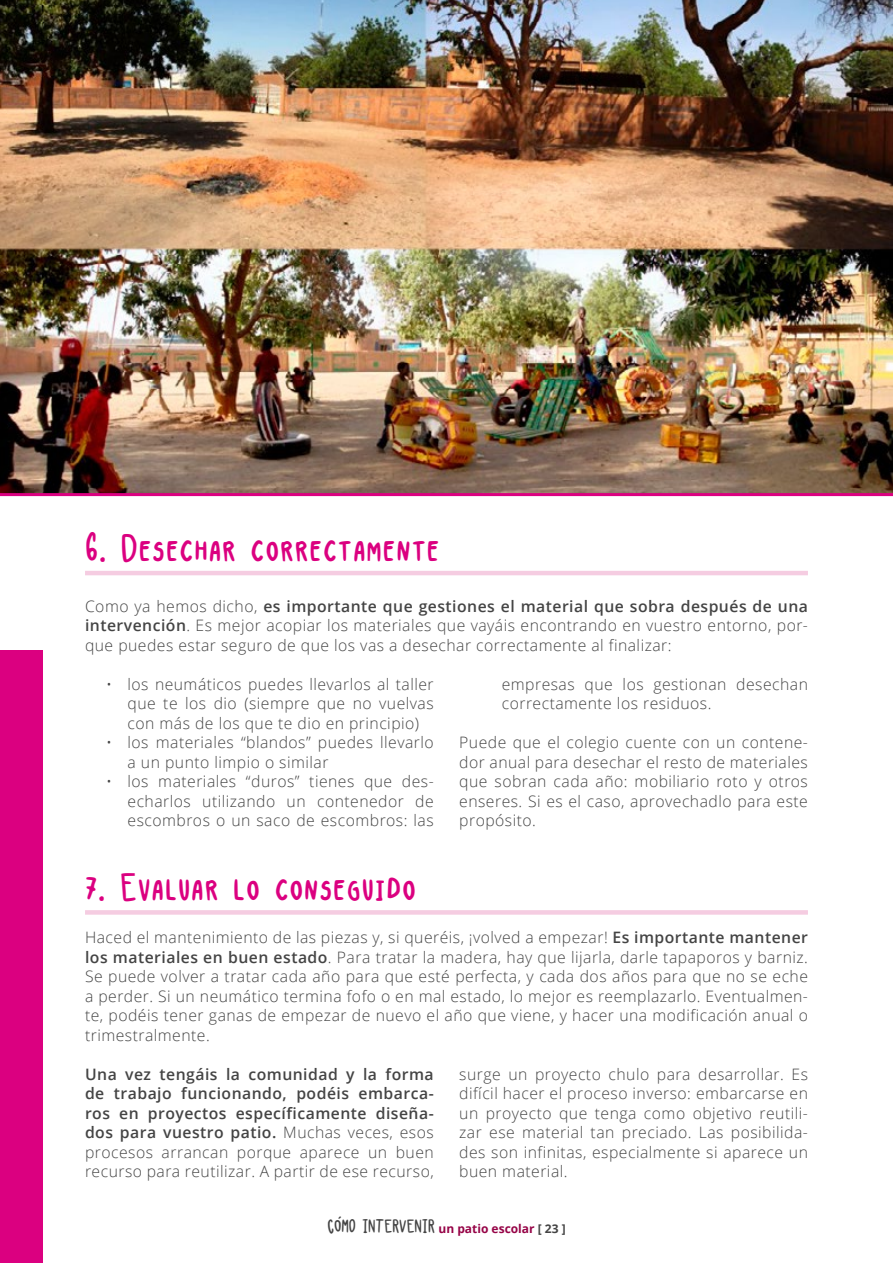
<style>
.page{position:relative;width:893px;height:1263px;background:#fff}
.page>*{position:absolute;margin:0;border:0;box-sizing:border-box;transform-origin:0 0}
.t1{font:45px "Kap";letter-spacing:.02em;color:#db0080}
.t2{font:21px "Kap";color:#444}
.t3{font:300 15.75px/19.5px "Open Sans";letter-spacing:.03em;color:#444;text-align:justify}
.t4{font:600 15.75px/19.5px "Open Sans";letter-spacing:.03em;color:#444;text-align:justify}
.s1{font-weight:600}
.s2{font-weight:300}
.s3{font-family:"Open Sans";font-weight:700;font-size:12px;color:#960447}
.s4{font-family:"Open Sans";font-weight:700;font-size:12px}
</style>
<div class="page">
<img style="left:0;top:0;width:893px;height:493px">
<hr style="left:0;top:493px;width:893px;height:3px;background:#db0080">
<div style="left:0;top:651px;width:43px;height:612px;background:#db0080"></div>
<hr style="left:85px;top:571px;width:723px;height:4px;background:#f5cce1">
<div style="left:85px;top:910px;width:723px;height:5px;background:#f5cce1"></div>
<h1 class="t1" style="left:85px;top:526px;width:356px">6. Desechar correctamente</h1>
<p class="t3" style="left:85px;top:596px;width:724px">Como ya hemos dicho, <span class="s1">es importante que gestiones el material que sobra después de una intervención</span>. Es mejor acopiar los materiales que vayáis encontrando en vuestro entorno, por&shy;que puedes estar seguro de que los vas a desechar correctamente al finalizar:</p>
<p class="t3" style="left:128px;top:674px;width:308px;text-indent:-21px">• los neumáticos puedes llevarlos al taller que te los dio (siempre que no vuelvas con más de los que te dio en principio)</p>
<p class="t3" style="left:128px;top:732px;width:308px;text-indent:-21px">• los materiales “blandos” puedes llevarlo a un punto limpio o similar</p>
<p class="t3" style="left:128px;top:771px;width:308px;text-indent:-21px">• los materiales “duros” tienes que des&shy;echarlos utilizando un contenedor de escombros o un saco de escombros: las</p>
<p class="t3" style="left:502px;top:674px;width:308px">empresas que los gestionan desechan correctamente los residuos.</p>
<p class="t3" style="left:459px;top:732px;width:350px">Puede que el colegio cuente con un contene&shy;dor anual para desechar el resto de materiales que sobran cada año: mobiliario roto y otros enseres. Si es el caso, aprovechadlo para este propósito.</p>
<h1 class="t1" style="left:85px;top:865px;width:332px">7. Evaluar lo conseguido</h1>
<p class="t3" style="left:85px;top:927px;width:724px">Haced el mantenimiento de las piezas y, si queréis, ¡volved a empezar! <span class="s1">Es importante mantener los materiales en buen estado</span>. Para tratar la madera, hay que lijarla, darle tapaporos y barniz.<br>Se puede volver a tratar cada año para que esté perfecta, y cada dos años para que no se eche a perder. Si un neumático termina fofo o en mal estado, lo mejor es reemplazarlo. Eventualmen&shy;te, podéis tener ganas de empezar de nuevo el año que viene, y hacer una modificación anual o trimestralmente.</p>
<p class="t4" style="left:85px;top:1064px;width:350px">Una vez tengáis la comunidad y la forma de trabajo funcionando, podéis embarca&shy;ros en proyectos específicamente diseña&shy;dos para vuestro patio. <span class="s2">Muchas veces, esos procesos arrancan porque aparece un buen recurso para reutilizar. A partir de ese recurso,</span></p>
<p class="t3" style="left:459px;top:1064px;width:350px">surge un proyecto chulo para desarrollar. Es difícil hacer el proceso inverso: embarcarse en un proyecto que tenga como objetivo reutili&shy;zar ese material tan preciado. Las posibilida&shy;des son infinitas, especialmente si aparece un buen material.</p>
<h2 class="t2" style="left:327px;top:1216px;width:240px">CÓMO INTERVENIR <span class="s3">un patio escolar</span> <span class="s4">[ 23 ]</span></h2>
</div>
